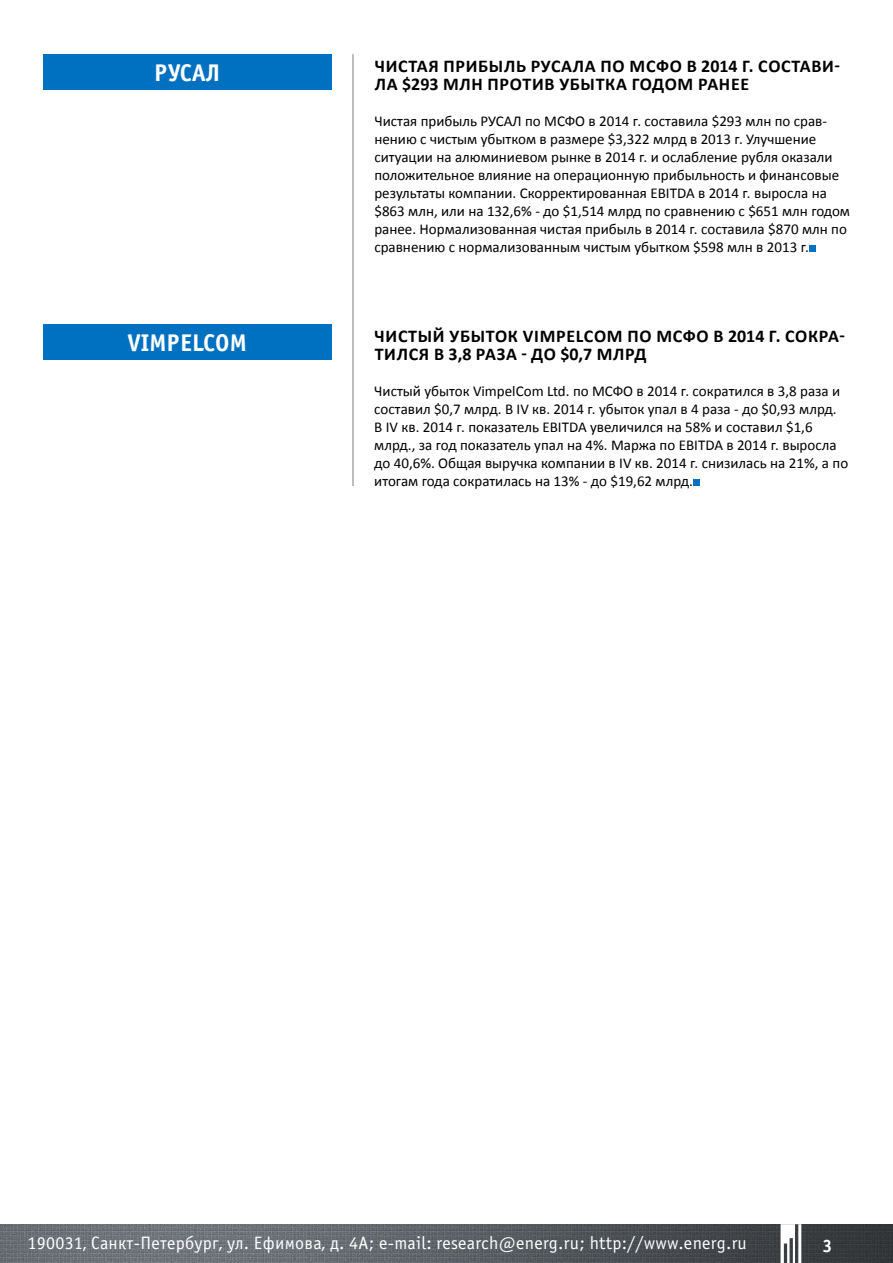
<style>
.page{position:relative;width:893px;height:1263px;background:#fff}
.page>*{position:absolute;margin:0;border:0;box-sizing:border-box;transform-origin:0 0}
.t1{font:700 24.15px "Officina Sans C";color:#fff}
.t2{font:700 18px "Calibri";letter-spacing:.03em;color:#000}
.t3{font:18px "Officina Sans C";letter-spacing:.015em;color:#fff}
.t4{font:700 18px "Officina Sans C";color:#fff}
.t5{font:15px/18px "Calibri";color:#000}
</style>
<div class="page">
<img style="left:0;top:1224px;width:893px;height:39px">
<hr style="left:352px;top:54px;width:2px;height:432px;background:#a7a9ac">
<div style="left:43px;top:54px;width:289px;height:36px;background:#0070c0"></div>
<div style="left:43px;top:324px;width:288px;height:36px;background:#0070c0"></div>
<svg style="left:781px;top:1224px;width:20px;height:39px"></svg>
<div style="left:809px;top:245px;width:7px;height:7px;background:#0070c0"></div>
<div style="left:693px;top:479px;width:7px;height:7px;background:#0070c0"></div>
<h1 class="t1" style="left:154px;top:59px;width:68px">РУСАЛ</h1>
<h1 class="t1" style="left:127px;top:329px;width:121px">VIMPELCOM</h1>
<p class="t2" style="left:375px;top:55px;width:23px">ЧИСТАЯ</p>
<p class="t2" style="left:443px;top:55px;width:13px">ПРИБЫЛЬ</p>
<p class="t2" style="left:531px;top:55px;width:239px">РУСАЛА ПО МСФО В 2014 Г. СОСТАВИ</p>
<p class="t2" style="left:834px;top:55px;width:7px">-</p>
<p class="t2" style="left:375px;top:73px;width:82px">ЛА $293 МЛН</p>
<p class="t2" style="left:488px;top:73px;width:12px">ПРОТИВ</p>
<p class="t2" style="left:559px;top:73px;width:13px">УБЫТКА</p>
<p class="t2" style="left:632px;top:73px;width:13px">ГОДОМ</p>
<p class="t2" style="left:698px;top:73px;width:11px">РАНЕЕ</p>
<p class="t5" style="left:374px;top:112px;width:477px">Чистая прибыль РУСАЛ по МСФО в 2014 г. составила $293 млн по срав&shy;нению с чистым убытком в размере $3,322 млрд в 2013 г. Улучшение ситуации на алюминиевом рынке в 2014 г. и ослабление рубля оказали положительное влияние на операционную прибыльность и финансовые результаты компании. Скорректированная EBITDA в 2014 г. выросла на $863 млн, или на 132,6% - до $1,514 млрд по сравнению с $651 млн годом ранее. Нормализованная чистая прибыль в 2014 г. составила $870 млн по сравнению с нормализованным чистым убытком $598 млн в 2013 г.</p>
<p class="t2" style="left:375px;top:325px;width:24px">ЧИСТЫЙ</p>
<p class="t2" style="left:449px;top:325px;width:13px">УБЫТОК</p>
<p class="t2" style="left:523px;top:325px;width:23px">VIMPE</p>
<p class="t2" style="left:576px;top:325px;width:221px">LCOM ПО МСФО В 2014 Г. СОКРА</p>
<p class="t2" style="left:839px;top:325px;width:7px">-</p>
<p class="t2" style="left:375px;top:343px;width:12px">ТИЛСЯ</p>
<p class="t2" style="left:434px;top:343px;width:53px">В 3,8 РАЗА</p>
<p class="t2" style="left:521px;top:343px;width:89px">- ДО $0,7 МЛРД</p>
<p class="t5" style="left:374px;top:382px;width:475px">Чистый убыток VimpelCom Ltd. по МСФО в 2014 г. сократился в 3,8 раза и составил $0,7 млрд. В IV кв. 2014 г. убыток упал в 4 раза - до $0,93 млрд.<br>В IV кв. 2014 г. показатель EBITDA увеличился на 58% и составил $1,6 млрд., за год показатель упал на 4%. Маржа по EBITDA в 2014 г. выросла до 40,6%. Общая выручка компании в IV кв. 2014 г. снизилась на 21%, а по итогам года сократилась на 13% - до $19,62 млрд.</p>
<p class="t3" style="left:28px;top:1233px;width:721px">190031, Санкт-Петербург, ул. Ефимова, д. 4А; e-mail: research@energ.ru; http://www.energ.ru</p>
<p class="t4" style="left:822px;top:1236px;width:12px">3</p>
</div>
